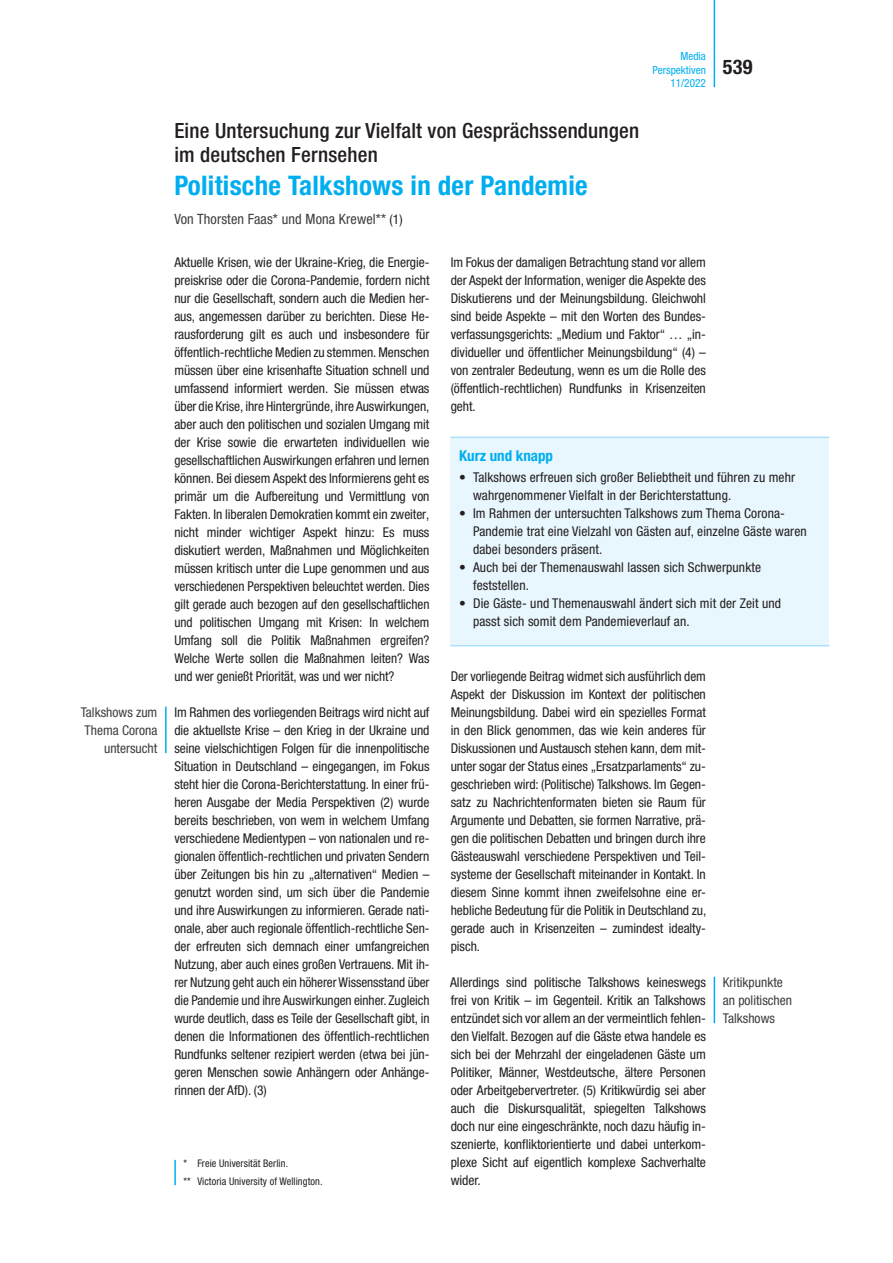
<style>
.page{position:relative;width:893px;height:1263px;background:#fff}
.page>*{position:absolute;margin:0;border:0;box-sizing:border-box;transform-origin:0 0}
.t1{font:700 condensed 27px "Helvetica Neue LT Std";letter-spacing:.01em;color:#00aeef}
.t2{font:500 condensed 21px/24px "Helvetica Neue LT Std";letter-spacing:.01em;color:#231f20}
.t3{font:700 condensed 20.25px "Helvetica Neue LT Std";color:#231f20}
.t4{font:700 condensed 15px "Helvetica Neue LT Std";color:#00aeef}
.t5{font:condensed 14.25px "Helvetica Neue LT Std";letter-spacing:.01em;color:#3e3e3f}
.t6{font:condensed 13.5px/18px "Helvetica Neue LT Std";letter-spacing:.01em;color:#231f20;text-align:justify}
.t7{font:condensed 13.5px/18px "Helvetica Neue LT Std";color:#3e3e3f;text-align:right}
.t8{font:condensed 11.25px/13.5px "Helvetica Neue LT Std";color:#00aeef;text-align:right}
.t9{font:condensed 10.5px/18px "Helvetica Neue LT Std";letter-spacing:.01em;color:#231f20}
.s1{font-size:13.5px;color:#231f20}
</style>
<div class="page">
<hr style="left:714px;top:0;width:1px;height:87px;background:#00aeef">
<div style="left:451px;top:437px;width:378px;height:209px;background:#e8f6fd"></div>
<hr style="left:451px;top:437px;width:378px;height:1px;background:#aae0f9">
<hr style="left:451px;top:645px;width:378px;height:1px;background:#aae0f9">
<hr style="left:165px;top:707px;width:2px;height:46px;background:#00aeef">
<hr style="left:714px;top:977px;width:1px;height:46px;background:#00aeef">
<hr style="left:174px;top:1160px;width:2px;height:25px;background:#00aeef">
<p class="t7" style="left:81px;top:703px;width:78px">Talkshows zum<br>Thema Corona untersucht</p>
<p class="t8" style="left:653px;top:49px;width:55px">Media<br>Perspektiven<br>11/2022</p>
<h3 class="t3" style="left:723px;top:54px;width:31px">539</h3>
<h2 class="t2" style="left:174px;top:119px;width:466px">Eine Untersuchung zur Vielfalt von Gesprächssendungen im deutschen Fernsehen</h2>
<h1 class="t1" style="left:174px;top:169px;width:415px">Politische Talkshows in der Pandemie</h1>
<p class="t5" style="left:174px;top:210px;width:230px">Von Thorsten Faas* und Mona Krewel** <span class="s1">(1)</span></p>
<p class="t6" style="left:174px;top:253px;width:257px">Aktuelle Krisen, wie der Ukraine-Krieg, die Energie&shy;preiskrise oder die Corona-Pandemie, fordern nicht nur die Gesellschaft, sondern auch die Medien her&shy;aus, angemessen darüber zu berichten. Diese He&shy;rausforderung gilt es auch und insbesondere für öffentlich-rechtliche Medien zu stemmen. Menschen müssen über eine krisenhafte Situation schnell und umfassend informiert werden. Sie müssen etwas über die Krise, ihre Hintergründe, ihre Auswirkungen, aber auch den politischen und sozialen Umgang mit der Krise sowie die erwarteten individuellen wie gesellschaftlichen Auswirkungen erfahren und lernen können. Bei diesem Aspekt des Informierens geht es primär um die Aufbereitung und Vermittlung von Fakten. In liberalen Demokratien kommt ein zweiter, nicht minder wichtiger Aspekt hinzu: Es muss diskutiert werden, Maßnahmen und Möglichkeiten müssen kritisch unter die Lupe genommen und aus verschiedenen Perspektiven beleuchtet werden. Dies gilt gerade auch bezogen auf den gesellschaftlichen und politischen Umgang mit Krisen: In welchem Umfang soll die Politik Maßnahmen ergreifen?<br>Welche Werte sollen die Maßnahmen leiten? Was und wer genießt Priorität, was und wer nicht?</p>
<p class="t6" style="left:174px;top:703px;width:257px">Im Rahmen des vorliegenden Beitrags wird nicht auf die aktuellste Krise – den Krieg in der Ukraine und seine vielschichtigen Folgen für die innenpolitische Situation in Deutschland – eingegangen, im Fokus steht hier die Corona-Berichterstattung. In einer frü&shy;heren Ausgabe der Media Perspektiven (2) wurde bereits beschrieben, von wem in welchem Umfang verschiedene Medientypen – von nationalen und re&shy;gionalen öffentlich-rechtlichen und privaten Sendern über Zeitungen bis hin zu „alternativen“ Medien – genutzt worden sind, um sich über die Pandemie und ihre Auswirkungen zu informieren. Gerade nati&shy;onale, aber auch regionale öffentlich-rechtliche Sen&shy;der erfreuten sich demnach einer umfangreichen Nutzung, aber auch eines großen Vertrauens. Mit ih&shy;rer Nutzung geht auch ein höherer Wissensstand über die Pandemie und ihre Auswirkungen einher. Zugleich wurde deutlich, dass es Teile der Gesellschaft gibt, in denen die Informationen des öffentlich-rechtlichen Rundfunks seltener rezipiert werden (etwa bei jün&shy;geren Menschen sowie Anhängern oder Anhänge&shy;rinnen der AfD). (3)</p>
<p class="t6" style="left:451px;top:253px;width:257px">Im Fokus der damaligen Betrachtung stand vor allem der Aspekt der Information, weniger die Aspekte des Diskutierens und der Meinungsbildung. Gleichwohl sind beide Aspekte – mit den Worten des Bundes&shy;verfassungsgerichts: „Medium und Faktor“ … „in&shy;dividueller und öffentlicher Meinungsbildung“ (4) – von zentraler Bedeutung, wenn es um die Rolle des (öffentlich-rechtlichen) Rundfunks in Krisenzeiten geht.</p>
<p class="t4" style="left:459px;top:446px;width:95px">Kurz und knapp</p>
<p class="t6" style="left:473px;top:468px;width:324px;text-indent:-14px">• Talkshows erfreuen sich großer Beliebtheit und führen zu mehr wahrgenommener Vielfalt in der Berichterstattung.</p>
<p class="t6" style="left:473px;top:504px;width:335px;text-align:left;text-indent:-14px">• Im Rahmen der untersuchten Talkshows zum Thema Corona-<br>Pandemie trat eine Vielzahl von Gästen auf, einzelne Gäste waren dabei besonders präsent.</p>
<p class="t6" style="left:473px;top:558px;width:289px;text-indent:-14px">• Auch bei der Themenauswahl lassen sich Schwerpunkte feststellen.</p>
<p class="t6" style="left:473px;top:594px;width:310px;text-indent:-14px">• Die Gäste- und Themenauswahl ändert sich mit der Zeit und passt sich somit dem Pandemieverlauf an.</p>
<p class="t6" style="left:451px;top:667px;width:257px">Der vorliegende Beitrag widmet sich ausführlich dem Aspekt der Diskussion im Kontext der politischen Meinungsbildung. Dabei wird ein spezielles Format in den Blick genommen, das wie kein anderes für Diskussionen und Austausch stehen kann, dem mit&shy;unter sogar der Status eines „Ersatzparlaments“ zu&shy;geschrieben wird: (Politische) Talkshows. Im Gegen&shy;satz zu Nachrichtenformaten bieten sie Raum für Argumente und Debatten, sie formen Narrative, prä&shy;gen die politischen Debatten und bringen durch ihre Gästeauswahl verschiedene Perspektiven und Teil&shy;systeme der Gesellschaft miteinander in Kontakt. In diesem Sinne kommt ihnen zweifelsohne eine er&shy;hebliche Bedeutung für die Politik in Deutschland zu, gerade auch in Krisenzeiten – zumindest idealty&shy;pisch.</p>
<p class="t6" style="left:450px;top:973px;width:257px">Allerdings sind politische Talkshows keineswegs frei von Kritik – im Gegenteil. Kritik an Talkshows entzündet sich vor allem an der vermeintlich fehlen&shy;den Vielfalt. Bezogen auf die Gäste etwa handele es sich bei der Mehrzahl der eingeladenen Gäste um Politiker, Männer, Westdeutsche, ältere Personen oder Arbeitgebervertreter. (5) Kritikwürdig sei aber auch die Diskursqualität, spiegelten Talkshows doch nur eine eingeschränkte, noch dazu häufig in&shy;szenierte, konfliktorientierte und dabei unterkom&shy;plexe Sicht auf eigentlich komplexe Sachverhalte wider.</p>
<p class="t7" style="left:723px;top:973px;width:71px;text-align:left">Kritikpunkte an politischen<br>Talkshows</p>
<p class="t9" style="left:184px;top:1154px;width:140px">* Freie Universität Berlin.<br>** Victoria University of Wellington.</p>
</div>
